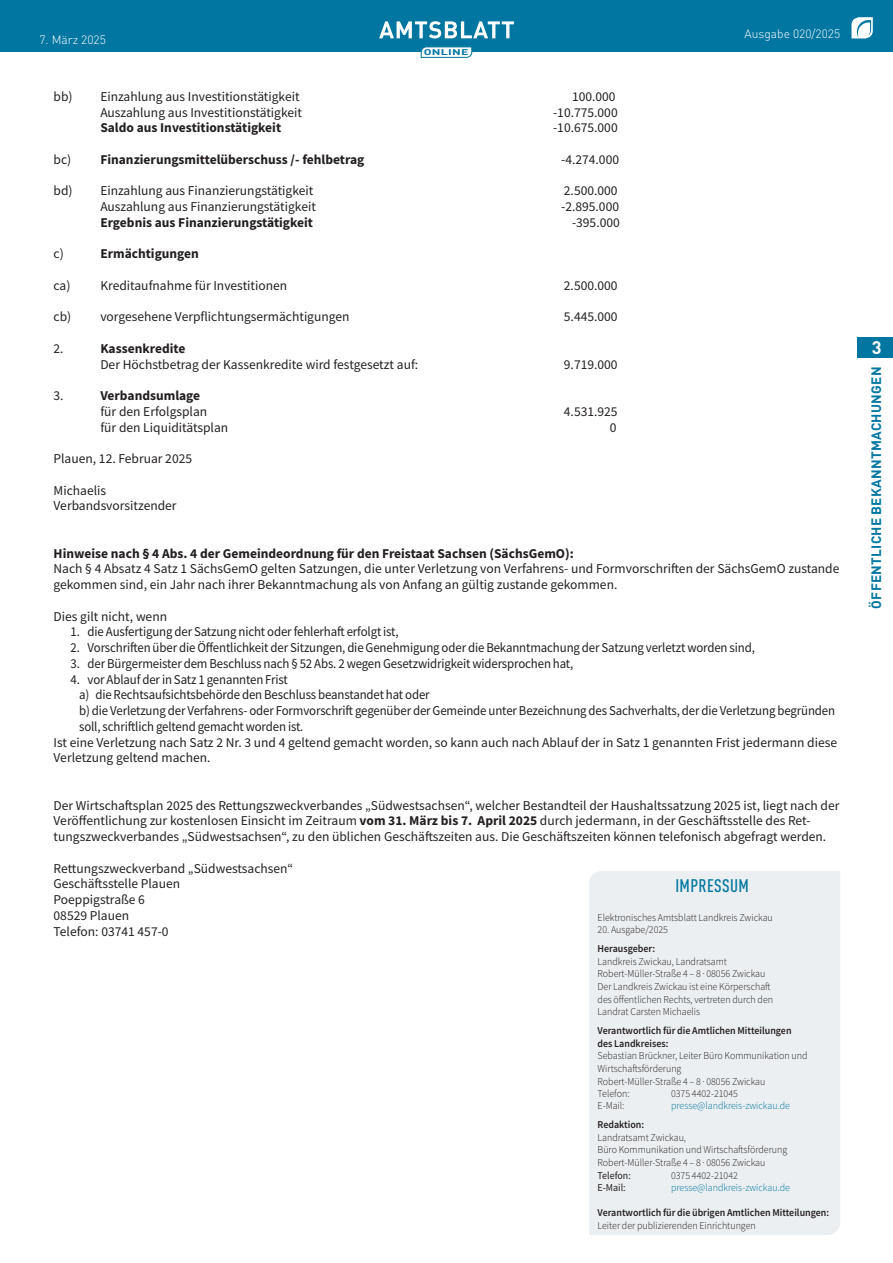
<style>
.page{position:relative;width:893px;height:1263px;background:#fff}
.page>*{position:absolute;margin:0;border:0;box-sizing:border-box;transform-origin:0 0}
._2022_-_Öffentliches_-_DZ{font:500 condensed 18px "DIN Pro";letter-spacing:.02em;color:#0076a0}
.t1{font:700 18px "DIN Pro";color:#fff}
._2022_-_Brotschrift{font:13.5px/15.8px "Source Sans Pro";color:#231f20}
._2022_-_Brotschrift_-_Aufzählung_Strich_E{font:13.5px/15.8px "Source Sans Pro";letter-spacing:-.01em;color:#231f20;scale:.95 1}
._2022_-_Brotschrift-2{font:700 13.5px "Source Sans Pro";color:#231f20}
.t2{font:700 13.5px "DIN Pro";letter-spacing:.02em;color:#0076a0}
.t3{font:300 12px "DIN Pro";color:#fff}
._2022_-_Kasten_-_Text{font:300 10.5px/12.6px "Source Sans Pro";color:#231f20;scale:.95 1}
._2022_-_Kasten_-_Text-2{font:600 10.5px/12.6px "Source Sans Pro";color:#231f20;scale:.95 1}
._2022_-_Kasten_-_Text-3{font:300 10.5px "Source Sans Pro";color:#0076a0;scale:.95 1}
._2022_-_Kasten_-_Text-4{font:10.5px "Source Sans Pro";color:#231f20;scale:.95 1}
.t4{font:700 8.25px "DIN Pro";letter-spacing:.02em;color:#0076a0;scale:1.5 1}
.s1{font-weight:400}
.s2{font-weight:700}
.s3{font-weight:600}
</style>
<div class="page">
<div style="left:0;top:0;width:893px;height:51px;background:#0076a0"></div>
<svg style="left:851px;top:17px;width:22px;height:21px"></svg>
<svg style="left:379px;top:21px;width:135px;height:17px"></svg>
<svg style="left:421px;top:47px;width:51px;height:11px"></svg>
<div style="left:857px;top:337px;width:36px;height:21px;background:#0076a0"></div>
<div style="left:589px;top:871px;width:251px;height:364px;background:#ebeff1"></div>
<p class="t3" style="left:39px;top:30px;width:68px">7. März 2025</p>
<p class="t4" style="left:424px;top:45px;width:31px">ONLINE</p>
<p class="t3" style="left:745px;top:25px;width:97px">Ausgabe 020/2025</p>
<p class="_2022_-_Brotschrift" style="left:54px;top:88px;width:248px">bb) Einzahlung aus Investitionstätigkeit</p>
<p class="_2022_-_Brotschrift" style="left:572px;top:88px;width:45px">100.000</p>
<p class="_2022_-_Brotschrift" style="left:100px;top:104px;width:203px">Auszahlung aus Investitionstätigkeit</p>
<p class="_2022_-_Brotschrift" style="left:553px;top:104px;width:66px">-10.775.000</p>
<p class="_2022_-_Brotschrift-2" style="left:100px;top:119px;width:182px">Saldo aus Investitionstätigkeit</p>
<p class="_2022_-_Brotschrift" style="left:553px;top:120px;width:66px">-10.675.000</p>
<p class="_2022_-_Brotschrift-2" style="left:54px;top:150px;width:312px"><span class="s1">bc)</span> Finanzierungsmittelüberschuss /- fehlbetrag</p>
<p class="_2022_-_Brotschrift" style="left:561px;top:151px;width:59px">-4.274.000</p>
<p class="_2022_-_Brotschrift" style="left:54px;top:183px;width:261px">bd) Einzahlung aus Finanzierungstätigkeit</p>
<p class="_2022_-_Brotschrift" style="left:564px;top:183px;width:55px">2.500.000</p>
<p class="_2022_-_Brotschrift" style="left:100px;top:199px;width:217px">Auszahlung aus Finanzierungstätigkeit</p>
<p class="_2022_-_Brotschrift" style="left:561px;top:199px;width:59px">-2.895.000</p>
<p class="_2022_-_Brotschrift-2" style="left:100px;top:213px;width:214px">Ergebnis aus Finanzierungstätigkeit</p>
<p class="_2022_-_Brotschrift" style="left:572px;top:214px;width:49px">-395.000</p>
<p class="_2022_-_Brotschrift" style="left:54px;top:246px;width:12px">c)</p>
<p class="_2022_-_Brotschrift-2" style="left:100px;top:245px;width:100px">Ermächtigungen</p>
<p class="_2022_-_Brotschrift" style="left:54px;top:277px;width:235px">ca) Kreditaufnahme für Investitionen</p>
<p class="_2022_-_Brotschrift" style="left:564px;top:277px;width:55px">2.500.000</p>
<p class="_2022_-_Brotschrift" style="left:54px;top:309px;width:297px">cb) vorgesehene Verpflichtungsermächtigungen</p>
<p class="_2022_-_Brotschrift" style="left:564px;top:309px;width:55px">5.445.000</p>
<p class="_2022_-_Brotschrift" style="left:54px;top:340px;width:12px">2.</p>
<p class="_2022_-_Brotschrift-2" style="left:100px;top:339px;width:87px">Kassenkredite</p>
<p class="_2022_-_Brotschrift" style="left:100px;top:356px;width:319px">Der Höchstbetrag der Kassenkredite wird festgesetzt auf:</p>
<p class="_2022_-_Brotschrift" style="left:564px;top:356px;width:55px">9.719.000</p>
<p class="_2022_-_Brotschrift" style="left:54px;top:388px;width:12px">3.</p>
<p class="_2022_-_Brotschrift-2" style="left:100px;top:386px;width:101px">Verbandsumlage</p>
<p class="_2022_-_Brotschrift" style="left:100px;top:403px;width:108px">für den Erfolgsplan</p>
<p class="_2022_-_Brotschrift" style="left:564px;top:403px;width:55px">4.531.925</p>
<p class="_2022_-_Brotschrift" style="left:100px;top:419px;width:129px">für den Liquiditätsplan</p>
<p class="_2022_-_Brotschrift" style="left:610px;top:419px;width:8px">0</p>
<p class="_2022_-_Brotschrift" style="left:54px;top:451px;width:140px">Plauen, 12. Februar 2025</p>
<p class="_2022_-_Brotschrift" style="left:54px;top:482px;width:54px">Michaelis</p>
<p class="_2022_-_Brotschrift" style="left:54px;top:498px;width:125px">Verbandsvorsitzender</p>
<p class="_2022_-_Brotschrift-2" style="left:54px;top:544px;width:522px">Hinweise nach § 4 Abs. 4 der Gemeindeordnung für den Freistaat Sachsen (SächsGemO):</p>
<p class="_2022_-_Brotschrift" style="left:54px;top:561px;width:787px">Nach § 4 Absatz 4 Satz 1 SächsGemO gelten Satzungen, die unter Verletzung von Verfahrens- und Formvorschriften der SächsGemO zustande gekommen sind, ein Jahr nach ihrer Bekanntmachung als von Anfang an gültig zustande gekommen.</p>
<p class="_2022_-_Brotschrift" style="left:54px;top:608px;width:115px">Dies gilt nicht, wenn</p>
<p class="_2022_-_Brotschrift_-_Aufzählung_Strich_E" style="left:71px;top:624px;width:347px">1. die Ausfertigung der Satzung nicht oder fehlerhaft erfolgt ist,</p>
<p class="_2022_-_Brotschrift_-_Aufzählung_Strich_E" style="left:71px;top:640px;width:722px">2. Vorschriften über die Öffentlichkeit der Sitzungen, die Genehmigung oder die Bekanntmachung der Satzung verletzt worden sind,</p>
<p class="_2022_-_Brotschrift_-_Aufzählung_Strich_E" style="left:71px;top:655px;width:531px">3. der Bürgermeister dem Beschluss nach § 52 Abs. 2 wegen Gesetzwidrigkeit widersprochen hat,</p>
<p class="_2022_-_Brotschrift_-_Aufzählung_Strich_E" style="left:71px;top:671px;width:230px">4. vor Ablauf der in Satz 1 genannten Frist</p>
<p class="_2022_-_Brotschrift_-_Aufzählung_Strich_E" style="left:79px;top:687px;width:371px">a) die Rechtsaufsichtsbehörde den Beschluss beanstandet hat oder</p>
<p class="_2022_-_Brotschrift_-_Aufzählung_Strich_E" style="left:79px;top:703px;width:797px">b) die Verletzung der Verfahrens- oder Formvorschrift gegenüber der Gemeinde unter Bezeichnung des Sachverhalts, der die Verletzung begründen soll, schriftlich geltend gemacht worden ist.</p>
<p class="_2022_-_Brotschrift" style="left:54px;top:734px;width:785px">Ist eine Verletzung nach Satz 2 Nr. 3 und 4 geltend gemacht worden, so kann auch nach Ablauf der in Satz 1 genannten Frist jedermann diese<br>Verletzung geltend machen.</p>
<p class="_2022_-_Brotschrift" style="left:54px;top:797px;width:787px">Der Wirtschaftsplan 2025 des Rettungszweckverbandes „Südwestsachsen“, welcher Bestandteil der Haushaltssatzung 2025 ist, liegt nach der<br>Veröffentlichung zur kostenlosen Einsicht im Zeitraum <span class="s2">vom 31. März bis 7. April 2025</span> durch jedermann, in der Geschäftsstelle des Ret&shy;tungszweckverbandes „Südwestsachsen“, zu den üblichen Geschäftszeiten aus. Die Geschäftszeiten können telefonisch abgefragt werden.</p>
<p class="_2022_-_Brotschrift" style="left:54px;top:860px;width:241px">Rettungszweckverband „Südwestsachsen“</p>
<p class="_2022_-_Brotschrift" style="left:54px;top:876px;width:128px">Geschäftsstelle Plauen</p>
<p class="_2022_-_Brotschrift" style="left:54px;top:892px;width:93px">Poeppigstraße 6</p>
<p class="_2022_-_Brotschrift" style="left:54px;top:907px;width:77px">08529 Plauen</p>
<p class="_2022_-_Brotschrift" style="left:54px;top:923px;width:117px">Telefon: 03741 457-0</p>
<p class="_2022_-_Öffentliches_-_DZ" style="left:675px;top:872px;width:75px">IMPRESSUM</p>
<p class="_2022_-_Kasten_-_Text" style="left:598px;top:911px;width:186px">Elektronisches Amtsblatt Landkreis Zwickau</p>
<p class="_2022_-_Kasten_-_Text" style="left:598px;top:923px;width:76px">20. Ausgabe/2025</p>
<p class="_2022_-_Kasten_-_Text" style="left:598px;top:942px;width:186px"><span class="s3">Herausgeber:<br></span>Landkreis Zwickau, Landratsamt Robert-Müller-Straße 4 – 8 · 08056 Zwickau Der Landkreis Zwickau ist eine Körperschaft des öffentlichen Rechts, vertreten durch den Landrat Carsten Michaelis</p>
<p class="_2022_-_Kasten_-_Text-2" style="left:598px;top:1024px;width:206px">Verantwortlich für die Amtlichen Mitteilungen des Landkreises:</p>
<p class="_2022_-_Kasten_-_Text" style="left:598px;top:1049px;width:222px">Sebastian Brückner, Leiter Büro Kommunikation und<br>Wirtschaftsförderung</p>
<p class="_2022_-_Kasten_-_Text" style="left:598px;top:1075px;width:178px;line-height:12px">Robert-Müller-Straße 4 – 8 · 08056 Zwickau<br>Telefon:</p>
<p class="_2022_-_Kasten_-_Text" style="left:671px;top:1087px;width:72px">0375 4402-21045</p>
<p class="_2022_-_Kasten_-_Text" style="left:598px;top:1099px;width:30px">E-Mail:</p>
<p class="_2022_-_Kasten_-_Text-3" style="left:671px;top:1099px;width:127px">presse@landkreis-zwickau.de</p>
<p class="_2022_-_Kasten_-_Text" style="left:598px;top:1118px;width:201px"><span class="s3">Redaktion:<br></span>Landratsamt Zwickau,<br>Büro Kommunikation und Wirtschaftsförderung</p>
<p class="_2022_-_Kasten_-_Text" style="left:598px;top:1156px;width:178px">Robert-Müller-Straße 4 – 8 · 08056 Zwickau</p>
<p class="_2022_-_Kasten_-_Text-4" style="left:598px;top:1168px;width:37px">Telefon:</p>
<p class="_2022_-_Kasten_-_Text" style="left:671px;top:1169px;width:72px">0375 4402-21042</p>
<p class="_2022_-_Kasten_-_Text-4" style="left:598px;top:1181px;width:31px">E-Mail:</p>
<p class="_2022_-_Kasten_-_Text-3" style="left:671px;top:1181px;width:127px">presse@landkreis-zwickau.de</p>
<p class="_2022_-_Kasten_-_Text-2" style="left:598px;top:1206px;width:245px">Verantwortlich für die übrigen Amtlichen Mitteilungen:</p>
<p class="_2022_-_Kasten_-_Text" style="left:598px;top:1219px;width:168px">Leiter der publizierenden Einrichtungen</p>
<h1 class="t1" style="left:872px;top:333px;width:11px">3</h1>
<p class="t2" style="left:865px;top:609px;width:243px;rotate:-90deg">ÖFFENTLICHE BEKANNTMACHUNGEN</p>
</div>
